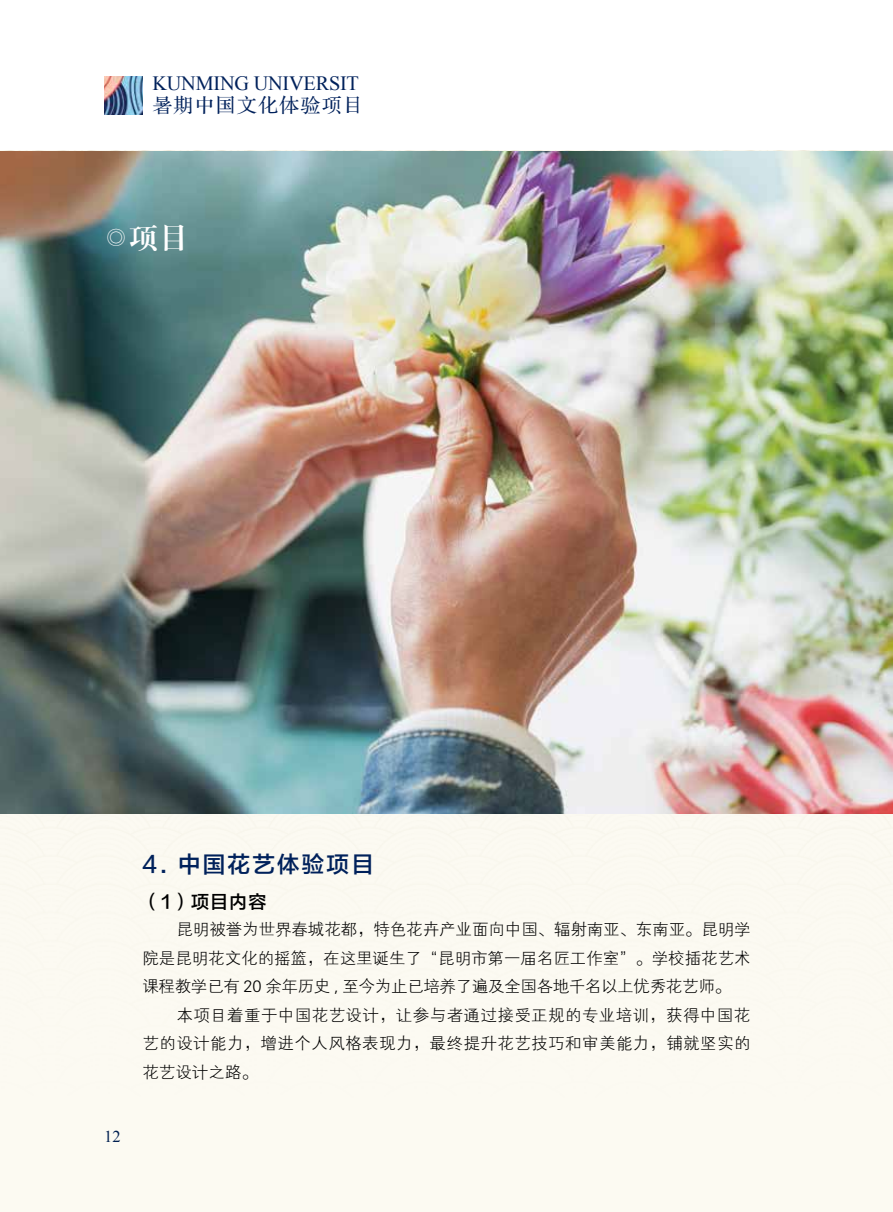
<style>
.page{position:relative;width:893px;height:1212px;background:#fff}
.page>*{position:absolute;margin:0;border:0;box-sizing:border-box;transform-origin:0 0}
.t1{font:28.5px "FZXBSJW GB1 0";color:#fff}
.t2{font:22.5px "FZLTZHK GBK1 0";letter-spacing:.1em;color:#00215b}
.t3{font:20.25px "Times New Roman";letter-spacing:-.01em;color:#00215b}
.t4{font:19.65px "FZS3 JW GB1 0";letter-spacing:.08em;color:#00215b}
.t5{font:18px "FZLTZHK GBK1 0";color:#000}
.t6{font:16.5px/28.5px "FZXH1 JW GB1 0";color:#000;text-align:justify}
.t7{font:16.5px "Times New Roman";color:#001f50}
.s1{font-size:24px}
</style>
<div class="page">
<div style="left:0;top:151px;width:893px;height:1061px;background:#fcfaf2"></div>
<img style="left:104px;top:77px;width:38px;height:37px">
<img style="left:0;top:152px;width:893px;height:661px">
<p class="t3" style="left:152px;top:70px;width:208px">KUNMING UNIVERSIT</p>
<p class="t4" style="left:152px;top:95px;width:212px">暑期中国文化体验项目</p>
<h1 class="t1" style="left:104px;top:222px;width:86px"><span class="s1">◎</span>项目</h1>
<p class="t7" style="left:104px;top:1125px;width:18px">12</p>
<h2 class="t2" style="left:142px;top:851px;width:233px">4. 中国花艺体验项目</h2>
<p class="t5" style="left:142px;top:892px;width:125px">（1）项目内容</p>
<p class="t6" style="left:142px;top:916px;width:610px;text-indent:34px">昆明被誉为世界春城花都，特色花卉产业面向中国、辐射南亚、东南亚。昆明学院是昆明花文化的摇篮，在这里诞生了“昆明市第一届名匠工作室”。学校插花艺术课程教学已有 20 余年历史 , 至今为止已培养了遍及全国各地千名以上优秀花艺师。</p>
<p class="t6" style="left:142px;top:1001px;width:610px;text-indent:34px">本项目着重于中国花艺设计，让参与者通过接受正规的专业培训，获得中国花艺的设计能力，增进个人风格表现力，最终提升花艺技巧和审美能力，铺就坚实的花艺设计之路。</p>
</div>
